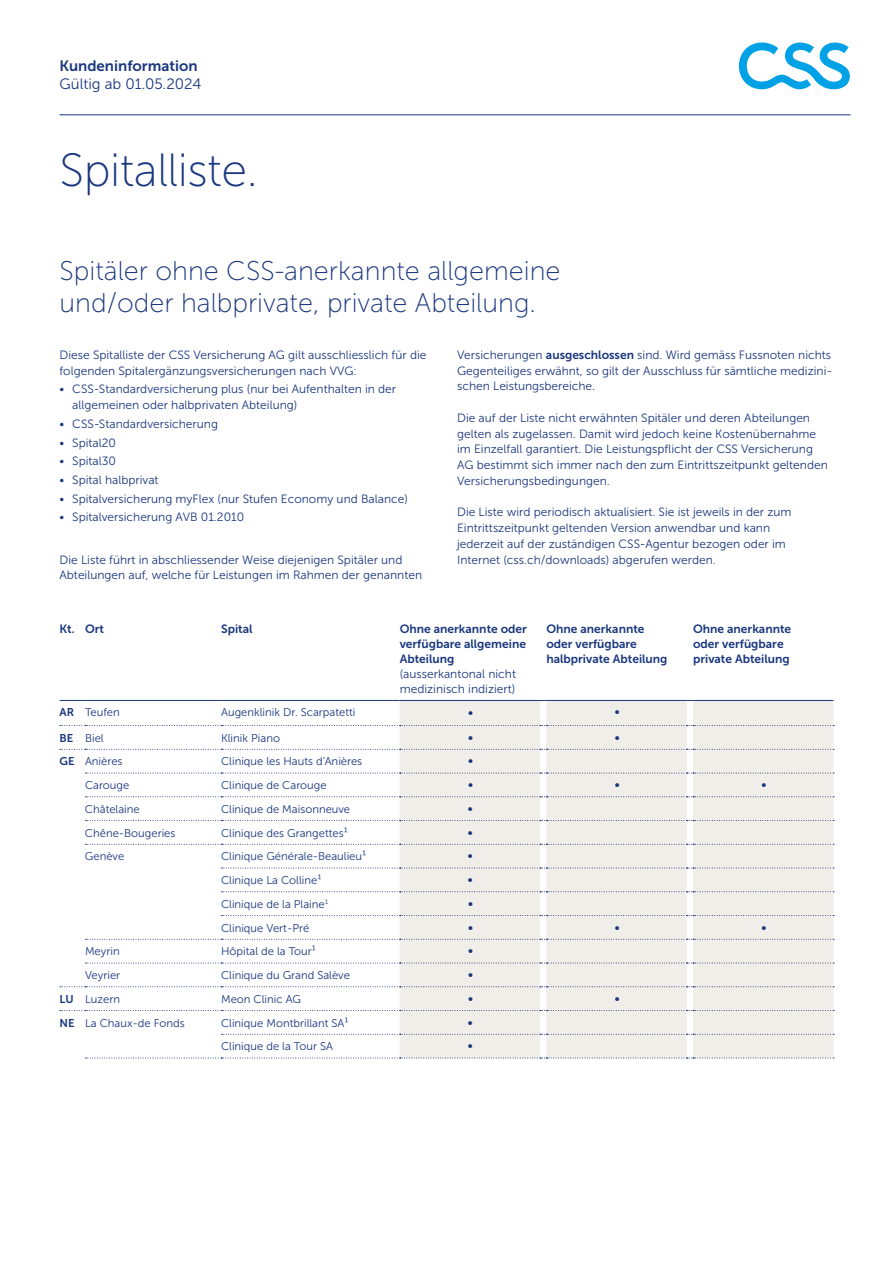
<style>
.page{position:relative;width:893px;height:1263px;background:#fff}
.page>*{position:absolute;margin:0;border:0;box-sizing:border-box;transform-origin:0 0}
.t1{font:46.5px "Museo Sans 100";letter-spacing:-.01em;color:#19367e}
.t2{font:27px/31.5px "Museo Sans 100";color:#19367e}
.t3{font:15px "Museo Sans 300";color:#19367e}
.t4{font:15px "Museo Sans 700";color:#19367e}
.t5{font:12px/15.8px "Museo Sans 300";color:#19367e}
.t6{font:12px/15px "Museo Sans 700";color:#19367e}
.t7{font:11.25px "Museo Sans 300";color:#19367e}
.s1{font-family:"Museo Sans 700"}
</style>
<div class="page">
<svg style="left:739px;top:43px;width:111px;height:46px"></svg>
<hr style="left:60px;top:114px;width:790px;height:1px;background:#19367e">
<div style="left:400px;top:701px;width:433px;height:357px;background:#f1ede8"></div>
<svg style="left:60px;top:700px;width:25px;height:1px"></svg>
<hr style="left:85px;top:700px;width:136px;height:1px;background:#19367e">
<hr style="left:221px;top:700px;width:179px;height:1px;background:#19367e">
<hr style="left:400px;top:700px;width:140px;height:1px;background:#19367e">
<hr style="left:546px;top:700px;width:141px;height:1px;background:#19367e">
<hr style="left:693px;top:700px;width:140px;height:1px;background:#19367e">
<svg style="left:85px;top:796px;width:749px;height:1px"></svg>
<svg style="left:85px;top:820px;width:749px;height:1px"></svg>
<svg style="left:221px;top:868px;width:613px;height:1px"></svg>
<svg style="left:221px;top:891px;width:613px;height:1px"></svg>
<svg style="left:221px;top:915px;width:613px;height:1px"></svg>
<svg style="left:85px;top:963px;width:749px;height:1px"></svg>
<svg style="left:221px;top:1034px;width:613px;height:1px"></svg>
<svg style="left:85px;top:773px;width:749px;height:1px"></svg>
<svg style="left:60px;top:725px;width:774px;height:1px"></svg>
<svg style="left:60px;top:749px;width:774px;height:1px"></svg>
<svg style="left:60px;top:986px;width:774px;height:1px"></svg>
<svg style="left:85px;top:844px;width:749px;height:1px"></svg>
<svg style="left:85px;top:939px;width:749px;height:1px"></svg>
<svg style="left:60px;top:1010px;width:774px;height:1px"></svg>
<svg style="left:85px;top:1058px;width:749px;height:1px"></svg>
<p class="t4" style="left:60px;top:57px;width:140px">Kundeninformation</p>
<p class="t3" style="left:60px;top:76px;width:143px">Gültig ab 01.05.2024</p>
<h1 class="t1" style="left:60px;top:145px;width:200px">Spitalliste.</h1>
<h2 class="t2" style="left:60px;top:255px;width:502px">Spitäler ohne CSS-anerkannte allgemeine und/oder halbprivate, private Abteilung.</h2>
<p class="t5" style="left:60px;top:347px;width:368px">Diese Spitalliste der CSS Versicherung AG gilt ausschliesslich für die folgenden Spitalergänzungsversicherungen nach VVG:</p>
<p class="t5" style="left:72px;top:381px;width:325px;text-indent:-13px">• CSS-Standardversicherung plus (nur bei Aufenthalten in der allgemeinen oder halbprivaten Abteilung)</p>
<p class="t5" style="left:60px;top:416px;width:160px">• CSS-Standardversicherung</p>
<p class="t5" style="left:60px;top:435px;width:58px">• Spital20</p>
<p class="t5" style="left:60px;top:453px;width:58px">• Spital30</p>
<p class="t5" style="left:60px;top:472px;width:101px">• Spital halbprivat</p>
<p class="t5" style="left:60px;top:491px;width:350px">• Spitalversicherung myFlex (nur Stufen Economy und Balance)</p>
<p class="t5" style="left:60px;top:509px;width:186px">• Spitalversicherung AVB 01.2010</p>
<p class="t5" style="left:60px;top:552px;width:364px">Die Liste führt in abschliessender Weise diejenigen Spitäler und<br>Abteilungen auf, welche für Leistungen im Rahmen der genannten</p>
<p class="t5" style="left:457px;top:347px;width:377px;text-align:justify">Versicherungen <span class="s1">ausgeschlossen</span> sind. Wird gemäss Fussnoten nichts Gegenteiliges erwähnt, so gilt der Ausschluss für sämtliche medizini&shy;schen Leistungsbereiche.</p>
<p class="t5" style="left:457px;top:410px;width:372px">Die auf der Liste nicht erwähnten Spitäler und deren Abteilungen gelten als zugelassen. Damit wird jedoch keine Kostenübernahme im Einzelfall garantiert. Die Leistungspflicht der CSS Versicherung AG bestimmt sich immer nach den zum Eintrittszeitpunkt geltenden Versicherungsbedingungen.</p>
<p class="t5" style="left:457px;top:504px;width:336px">Die Liste wird periodisch aktualisiert. Sie ist jeweils in der zum Eintrittszeitpunkt geltenden Version anwendbar und kann jederzeit auf der zuständigen CSS-Agentur bezogen oder im Internet (css.ch/downloads) abgerufen werden.</p>
<p class="t6" style="left:60px;top:621px;width:46px">Kt. Ort</p>
<p class="t6" style="left:221px;top:621px;width:33px">Spital</p>
<p class="t6" style="left:400px;top:621px;width:129px;text-align:justify">Ohne anerkannte oder verfügbare allgemeine Abteilung</p>
<p class="t5" style="left:400px;top:666px;width:118px;line-height:15px">(ausserkantonal nicht medizinisch indiziert)</p>
<p class="t6" style="left:546px;top:621px;width:123px">Ohne anerkannte oder verfügbare halbprivate Abteilung</p>
<p class="t6" style="left:693px;top:621px;width:100px">Ohne anerkannte oder verfügbare private Abteilung</p>
<p class="t7" style="left:60px;top:706px;width:62px"><span class="s1">AR</span> Teufen</p>
<p class="t7" style="left:221px;top:706px;width:136px">Augenklinik Dr. Scarpatetti</p>
<p class="t7" style="left:468px;top:707px;width:7px">∞</p>
<p class="t7" style="left:614px;top:706px;width:7px">∞</p>
<p class="t7" style="left:60px;top:732px;width:46px"><span class="s1">BE</span> Biel</p>
<p class="t7" style="left:221px;top:732px;width:60px">Klinik Piano</p>
<p class="t7" style="left:468px;top:732px;width:7px">∞</p>
<p class="t7" style="left:614px;top:732px;width:7px">∞</p>
<p class="t7" style="left:60px;top:755px;width:65px"><span class="s1">GE</span> Anières</p>
<p class="t7" style="left:221px;top:755px;width:143px">Clinique les Hauts d‘Anières</p>
<p class="t7" style="left:468px;top:755px;width:7px">∞</p>
<p class="t7" style="left:85px;top:779px;width:46px">Carouge</p>
<p class="t7" style="left:221px;top:779px;width:107px">Clinique de Carouge</p>
<p class="t7" style="left:468px;top:779px;width:7px">∞</p>
<p class="t7" style="left:614px;top:779px;width:7px">∞</p>
<p class="t7" style="left:761px;top:779px;width:7px">∞</p>
<p class="t7" style="left:85px;top:803px;width:56px">Châtelaine</p>
<p class="t7" style="left:221px;top:803px;width:131px">Clinique de Maisonneuve</p>
<p class="t7" style="left:468px;top:803px;width:7px">∞</p>
<p class="t7" style="left:85px;top:827px;width:92px">Chêne-Bougeries</p>
<p class="t7" style="left:221px;top:827px;width:129px">Clinique des Grangettes1</p>
<p class="t7" style="left:468px;top:827px;width:7px">∞</p>
<p class="t7" style="left:85px;top:850px;width:41px">Genève</p>
<p class="t7" style="left:221px;top:850px;width:147px">Clinique Générale-Beaulieu1</p>
<p class="t7" style="left:468px;top:850px;width:7px">∞</p>
<p class="t7" style="left:221px;top:874px;width:102px">Clinique La Colline1</p>
<p class="t7" style="left:468px;top:874px;width:7px">∞</p>
<p class="t7" style="left:221px;top:898px;width:109px">Clinique de la Plaine<sup>1</sup></p>
<p class="t7" style="left:468px;top:898px;width:7px">∞</p>
<p class="t7" style="left:221px;top:922px;width:90px">Clinique Vert-Pré</p>
<p class="t7" style="left:468px;top:922px;width:7px">∞</p>
<p class="t7" style="left:614px;top:922px;width:7px">∞</p>
<p class="t7" style="left:761px;top:922px;width:7px">∞</p>
<p class="t7" style="left:85px;top:945px;width:36px">Meyrin</p>
<p class="t7" style="left:221px;top:945px;width:97px">Hôpital de la Tour1</p>
<p class="t7" style="left:468px;top:945px;width:7px">∞</p>
<p class="t7" style="left:85px;top:969px;width:37px">Veyrier</p>
<p class="t7" style="left:221px;top:969px;width:130px">Clinique du Grand Salève</p>
<p class="t7" style="left:468px;top:969px;width:7px">∞</p>
<p class="t7" style="left:59px;top:993px;width:62px"><span class="s1">LU</span> Luzern</p>
<p class="t7" style="left:221px;top:993px;width:81px">Meon Clinic AG</p>
<p class="t7" style="left:468px;top:993px;width:7px">∞</p>
<p class="t7" style="left:614px;top:993px;width:7px">∞</p>
<p class="t7" style="left:59px;top:1017px;width:127px"><span class="s1">NE</span> La Chaux-de Fonds</p>
<p class="t7" style="left:221px;top:1017px;width:129px">Clinique Montbrillant SA1</p>
<p class="t7" style="left:468px;top:1017px;width:7px">∞</p>
<p class="t7" style="left:221px;top:1040px;width:114px">Clinique de la Tour SA</p>
<p class="t7" style="left:468px;top:1040px;width:7px">∞</p>
</div>
